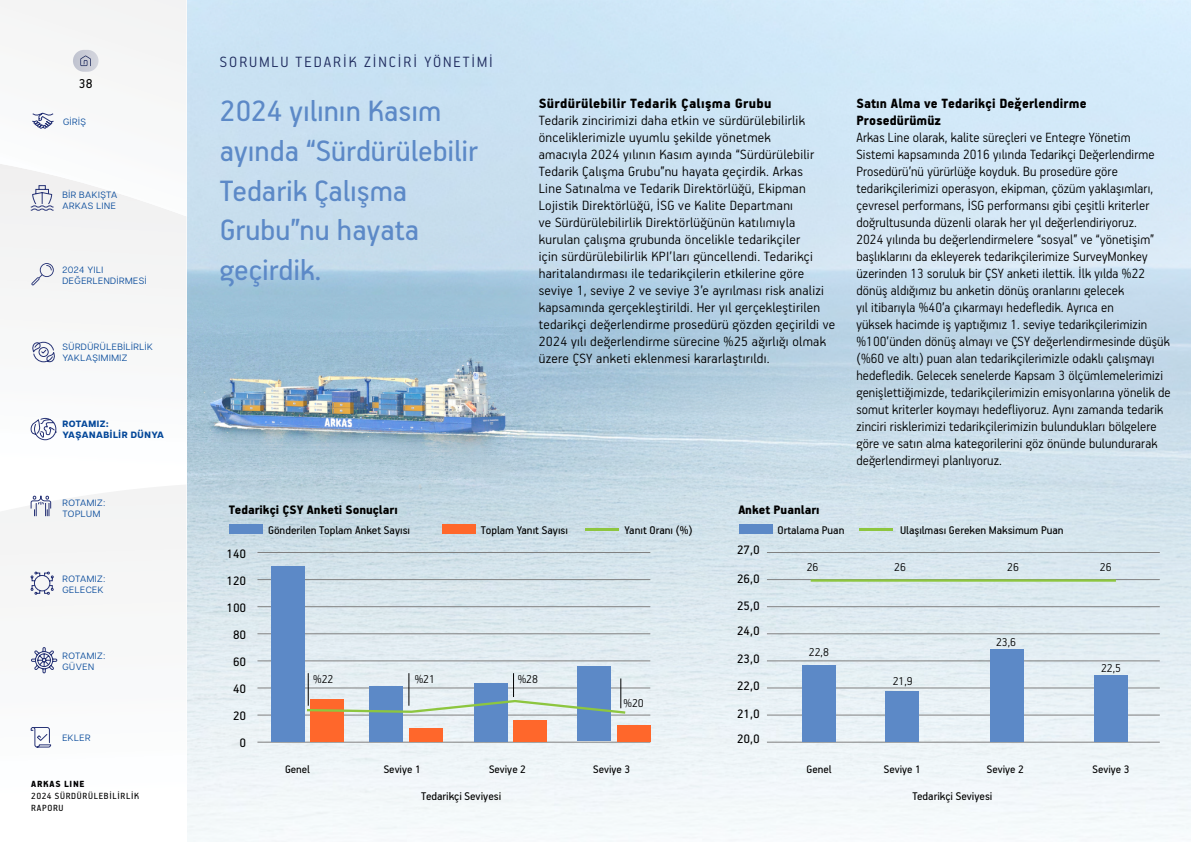
<style>
.page{position:relative;width:1191px;height:842px;background:#fff}
.page>*{position:absolute;margin:0;border:0;box-sizing:border-box;transform-origin:0 0}
.t1{font:33px/39.6px "PF Handbook Pro";color:#5c89c7}
.t2{font:300 16.6px "PF Handbook Pro";letter-spacing:.12em;color:#1f2b5e}
.t3{font:300 15px/17px "PF Handbook Pro";letter-spacing:.01em;color:#000;scale:.96 1}
.t4{font:300 15px/17px "PF Handbook Pro";letter-spacing:.01em;color:#000}
.t5{font:900 15px/17px "PF Handbook Pro";letter-spacing:.01em;color:#000;scale:.96 1}
.t6{font:900 15px "PF Handbook Pro";letter-spacing:.01em;color:#000}
.t7{font:14.4px "PF Handbook Pro";color:#000}
.t8{font:13.7px/28.8px "PF Handbook Pro";color:#000}
.t9{font:900 13.7px "PF Handbook Pro";color:#000}
.t10{font:300 12.8px "PF Handbook Pro";color:#000}
.t11{font:12.5px "PF Handbook Pro";color:#000}
.t12{font:12.2px "PF Handbook Pro";color:#000}
.t13{font:10px/12px "PF Handbook Pro";letter-spacing:.07em;color:#000}
.t14{font:900 10px "PF Handbook Pro";letter-spacing:.07em;color:#000}
.t15{font:9.1px/11px "Articulat CF";letter-spacing:.06em;color:#034799}
.t16{font:800 9.1px/11px "Articulat CF";letter-spacing:.06em;color:#034799}
</style>
<div class="page">
<img style="left:187px;top:0;width:1004px;height:842px">
<hr style="left:257px;top:552px;width:393px;height:1px;background:#808080">
<hr style="left:767px;top:552px;width:392px;height:1px;background:#808080">
<hr style="left:257px;top:633px;width:393px;height:1px;background:#808080">
<hr style="left:767px;top:633px;width:392px;height:1px;background:#808080">
<hr style="left:257px;top:579px;width:393px;height:1px;background:#808080">
<hr style="left:767px;top:579px;width:392px;height:1px;background:#808080">
<hr style="left:257px;top:688px;width:393px;height:1px;background:#808080">
<hr style="left:767px;top:688px;width:392px;height:1px;background:#808080">
<hr style="left:257px;top:661px;width:393px;height:1px;background:#808080">
<hr style="left:767px;top:661px;width:392px;height:1px;background:#808080">
<hr style="left:257px;top:606px;width:393px;height:1px;background:#808080">
<hr style="left:767px;top:606px;width:392px;height:1px;background:#808080">
<hr style="left:257px;top:715px;width:393px;height:1px;background:#808080">
<hr style="left:767px;top:715px;width:392px;height:1px;background:#808080">
<hr style="left:257px;top:742px;width:393px;height:1px;background:#808080">
<hr style="left:767px;top:742px;width:392px;height:1px;background:#808080">
<div style="left:271px;top:566px;width:33px;height:175px;background:#5c89c7"></div>
<div style="left:802px;top:665px;width:33px;height:76px;background:#5c89c7"></div>
<div style="left:230px;top:525px;width:33px;height:9px;background:#5c89c7"></div>
<div style="left:739px;top:525px;width:33px;height:9px;background:#5c89c7"></div>
<div style="left:442px;top:525px;width:34px;height:9px;background:#ff672b"></div>
<hr style="left:585px;top:528px;width:34px;height:3px;background:#8dc63f">
<hr style="left:859px;top:528px;width:33px;height:3px;background:#8dc63f">
<div style="left:370px;top:686px;width:33px;height:55px;background:#5c89c7"></div>
<div style="left:885px;top:691px;width:34px;height:50px;background:#5c89c7"></div>
<div style="left:474px;top:683px;width:33px;height:58px;background:#5c89c7"></div>
<div style="left:990px;top:649px;width:33px;height:92px;background:#5c89c7"></div>
<div style="left:577px;top:666px;width:34px;height:75px;background:#5c89c7"></div>
<div style="left:1094px;top:675px;width:33px;height:66px;background:#5c89c7"></div>
<div style="left:310px;top:699px;width:34px;height:42px;background:#ff672b"></div>
<div style="left:409px;top:728px;width:33px;height:13px;background:#ff672b"></div>
<div style="left:513px;top:720px;width:34px;height:21px;background:#ff672b"></div>
<div style="left:617px;top:725px;width:33px;height:16px;background:#ff672b"></div>
<hr style="left:810px;top:579px;width:306px;height:3px;background:#8dc63f">
<svg style="left:305px;top:673px;width:323px;height:42px"></svg>
<hr style="left:620px;top:678px;width:1px;height:30px;background:#000">
<div style="left:0;top:216px;width:186px;height:225px;background:#f7f7f6"></div>
<svg style="left:0;top:0;width:186px;height:216px"></svg>
<svg style="left:0;top:485px;width:186px;height:261px"></svg>
<svg style="left:30px;top:418px;width:26px;height:22px"></svg>
<svg style="left:30px;top:495px;width:21px;height:22px"></svg>
<svg style="left:30px;top:571px;width:24px;height:24px"></svg>
<svg style="left:30px;top:185px;width:24px;height:26px"></svg>
<svg style="left:31px;top:647px;width:26px;height:26px"></svg>
<svg style="left:30px;top:727px;width:21px;height:21px"></svg>
<svg style="left:31px;top:342px;width:25px;height:20px"></svg>
<svg style="left:32px;top:113px;width:22px;height:16px"></svg>
<svg style="left:31px;top:263px;width:23px;height:22px"></svg>
<svg style="left:73px;top:50px;width:26px;height:22px"></svg>
<svg style="left:80px;top:55px;width:11px;height:11px"></svg>
<p class="t7" style="left:79px;top:75px;width:15px">38</p>
<p class="t15" style="left:63px;top:115px;width:25px">GİRİŞ</p>
<p class="t15" style="left:62px;top:188px;width:56px">BIR BAKIŞTA<br>ARKAS LINE</p>
<p class="t15" style="left:62px;top:263px;width:86px">2024 YILI<br>DEĞERLENDIRMESI</p>
<p class="t15" style="left:62px;top:341px;width:92px">SÜRDÜRÜLEBILIRLIK<br>YAKLAŞIMIMIZ</p>
<p class="t16" style="left:62px;top:418px;width:103px">ROTAMIZ:<br>YAŞANABILIR DÜNYA</p>
<p class="t15" style="left:62px;top:496px;width:44px">ROTAMIZ:<br>TOPLUM</p>
<p class="t15" style="left:62px;top:572px;width:44px">ROTAMIZ:<br>GELECEK</p>
<p class="t15" style="left:62px;top:649px;width:44px">ROTAMIZ:<br>GÜVEN</p>
<p class="t15" style="left:62px;top:732px;width:30px">EKLER</p>
<p class="t14" style="left:31px;top:778px;width:55px">ARKAS LINE</p>
<p class="t13" style="left:31px;top:789px;width:109px">2024 SÜRDÜRÜLEBILIRLIK<br>RAPORU</p>
<p class="t2" style="left:220px;top:51px;width:272px">SORUMLU TEDARIK ZINCI RI YÖNETIMI</p>
<h1 class="t1" style="left:220px;top:90px;width:260px">2024 yılının Kasım ayında “Sürdürülebilir<br>Tedarik Çalışma<br>Grubu”nu hayata geçirdik.</h1>
<p class="t6" style="left:539px;top:94px;width:234px">Sürdürülebilir Tedarik Çalışma Grubu</p>
<p class="t4" style="left:539px;top:111px;width:298px">Tedarik zincirimizi daha etkin ve sürdürülebilirlik önceliklerimizle uyumlu şekilde yönetmek<br>amacıyla 2024 yılının Kasım ayında “Sürdürülebilir Tedarik Çalışma Grubu”nu hayata geçirdik. Arkas<br>Line Satınalma ve Tedarik Direktörlüğü, Ekipman Lojistik Direktörlüğü, İSG ve Kalite Departmanı<br>ve Sürdürülebilirlik Direktörlüğünün katılımıyla kurulan çalışma grubunda öncelikle tedarikçiler<br>için sürdürülebilirlik KPI’ları güncellendi. Tedarikçi haritalandırması ile tedarikçilerin etkilerine göre seviye 1, seviye 2 ve seviye 3’e ayrılması risk analizi kapsamında gerçekleştirildi. Her yıl gerçekleştirilen tedarikçi değerlendirme prosedürü gözden geçirildi ve 2024 yılı değerlendirme sürecine %25 ağırlığı olmak üzere ÇSY anketi eklenmesi kararlaştırıldı.</p>
<p class="t5" style="left:856px;top:94px;width:241px">Satın Alma ve Tedarikçi Değerlendirme<br>Prosedürümüz</p>
<p class="t3" style="left:856px;top:128px;width:329px">Arkas Line olarak, kalite süreçleri ve Entegre Yönetim Sistemi kapsamında 2016 yılında Tedarikçi Değerlendirme Prosedürü’nü yürürlüğe koyduk. Bu prosedüre göre tedarikçilerimizi operasyon, ekipman, çözüm yaklaşımları, çevresel performans, İSG performansı gibi çeşitli kriterler doğrultusunda düzenli olarak her yıl değerlendiriyoruz.<br>2024 yılında bu değerlendirmelere “sosyal” ve “yönetişim” başlıklarını da ekleyerek tedarikçilerimize SurveyMonkey üzerinden 13 soruluk bir ÇSY anketi ilettik. İlk yılda %22 dönüş aldığımız bu anketin dönüş oranlarını gelecek<br>yıl itibarıyla %40’a çıkarmayı hedefledik. Ayrıca en<br>yüksek hacimde iş yaptığımız 1. seviye tedarikçilerimizin %100’ünden dönüş almayı ve ÇSY değerlendirmesinde düşük (%60 ve altı) puan alan tedarikçilerimizle odaklı çalışmayı hedefledik. Gelecek senelerde Kapsam 3 ölçümlemelerimizi genişlettiğimizde, tedarikçilerimizin emisyonlarına yönelik de somut kriterler koymayı hedefliyoruz. Aynı zamanda tedarik zinciri risklerimizi tedarikçilerimizin bulundukları bölgelere göre ve satın alma kategorilerini göz önünde bulundurarak değerlendirmeyi planlıyoruz.</p>
<p class="t9" style="left:229px;top:501px;width:170px">Tedarikçi ÇSY Anketi Sonuçları</p>
<p class="t9" style="left:738px;top:501px;width:83px">Anket Puanları</p>
<p class="t11" style="left:268px;top:523px;width:144px">Gönderilen Toplam Anket Sayısı</p>
<p class="t11" style="left:481px;top:523px;width:88px">Toplam Yanıt Sayısı</p>
<p class="t11" style="left:777px;top:523px;width:68px">Ortalama Puan</p>
<p class="t11" style="left:900px;top:523px;width:165px">Ulaşılması Gereken Maksimum Puan</p>
<p class="t11" style="left:624px;top:523px;width:70px">Yanıt Oranı (%)</p>
<p class="t8" style="left:226px;top:539px;width:21px">140</p>
<p class="t8" style="left:737px;top:535px;width:24px">27,0<br>26,0</p>
<p class="t8" style="left:226px;top:566px;width:21px">120</p>
<p class="t8" style="left:226px;top:593px;width:21px">100</p>
<p class="t8" style="left:233px;top:620px;width:15px">80</p>
<p class="t8" style="left:233px;top:648px;width:15px;line-height:26.9px">60<br>40</p>
<p class="t8" style="left:233px;top:701px;width:15px">20</p>
<p class="t8" style="left:239px;top:728px;width:8px">0</p>
<p class="t10" style="left:313px;top:671px;width:22px">%22</p>
<p class="t10" style="left:415px;top:671px;width:22px">%21</p>
<p class="t10" style="left:517px;top:671px;width:22px">%28</p>
<p class="t10" style="left:623px;top:695px;width:22px">%20</p>
<p class="t8" style="left:737px;top:591px;width:24px">25,0</p>
<p class="t8" style="left:737px;top:616px;width:24px">24,0</p>
<p class="t8" style="left:737px;top:645px;width:24px;line-height:26.6px">23,0<br>22,0</p>
<p class="t8" style="left:737px;top:700px;width:24px;line-height:25.7px">21,0<br>20,0</p>
<p class="t10" style="left:806px;top:559px;width:13px">26</p>
<p class="t10" style="left:809px;top:644px;width:22px">22,8</p>
<p class="t10" style="left:894px;top:559px;width:13px">26</p>
<p class="t10" style="left:1007px;top:559px;width:13px">26</p>
<p class="t10" style="left:1099px;top:559px;width:13px">26</p>
<p class="t10" style="left:892px;top:674px;width:22px">21,9</p>
<p class="t10" style="left:996px;top:634px;width:22px">23,6</p>
<p class="t10" style="left:1101px;top:660px;width:22px">22,5</p>
<p class="t12" style="left:285px;top:761px;width:26px">Genel</p>
<p class="t12" style="left:384px;top:761px;width:39px">Seviye 1</p>
<p class="t12" style="left:489px;top:761px;width:39px">Seviye 2</p>
<p class="t12" style="left:593px;top:761px;width:39px">Seviye 3</p>
<p class="t12" style="left:806px;top:761px;width:26px">Genel</p>
<p class="t12" style="left:884px;top:761px;width:39px">Seviye 1</p>
<p class="t12" style="left:986px;top:761px;width:39px">Seviye 2</p>
<p class="t12" style="left:1092px;top:761px;width:39px">Seviye 3</p>
<p class="t11" style="left:421px;top:788px;width:82px">Tedarikçi Seviyesi</p>
<p class="t11" style="left:912px;top:788px;width:82px">Tedarikçi Seviyesi</p>
</div>
